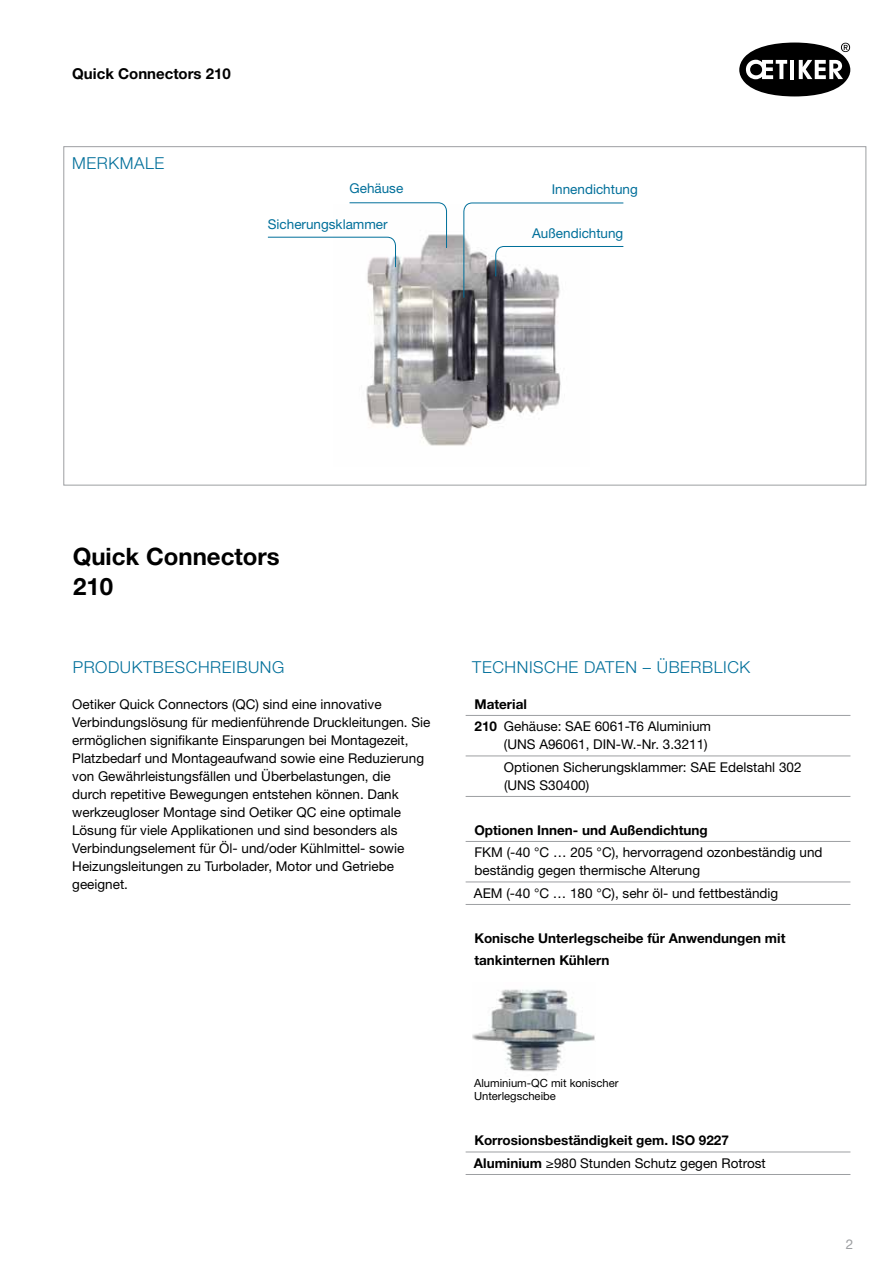
<style>
.page{position:relative;width:893px;height:1263px;background:#fff}
.page>*{position:absolute;margin:0;border:0;box-sizing:border-box;transform-origin:0 0}
.t1{font:700 24px/30px "Helvetica Neue LTW1 G";color:#000}
.t2{font:300 16.5px "Helvetica Neue LTW1 G";letter-spacing:.035em;color:#006f9a}
.t3{font:700 15px "Helvetica Neue LTW1 G";color:#000}
.t4{font:13.5px/18px "Helvetica Neue LTW1 G";color:#000}
.t5{font:700 13.5px/22.5px "Helvetica Neue LTW1 G";color:#000}
.t6{font:13.5px "Helvetica Neue LTW1 G";color:#006f9a}
.t7{font:13.5px "Helvetica Neue LTW1 G";color:#9d9fa2}
.t8{font:11.25px/13.5px "Helvetica Neue LTW1 G";color:#000}
.s1{font-weight:700}
.s2{font-weight:400}
</style>
<div class="page">
<svg style="left:739px;top:43px;width:111px;height:53px"></svg>
<img style="left:366px;top:211px;width:195px;height:235px">
<svg style="left:463px;top:202px;width:161px;height:96px"></svg>
<svg style="left:267px;top:202px;width:180px;height:66px"></svg>
<hr style="left:466px;top:715px;width:384px;height:1px;background:#9d9fa2">
<hr style="left:466px;top:755px;width:384px;height:1px;background:#9d9fa2">
<hr style="left:466px;top:796px;width:384px;height:1px;background:#9d9fa2">
<hr style="left:466px;top:841px;width:384px;height:1px;background:#9d9fa2">
<hr style="left:466px;top:881px;width:384px;height:1px;background:#9d9fa2">
<hr style="left:466px;top:904px;width:384px;height:1px;background:#9d9fa2">
<hr style="left:466px;top:1151px;width:384px;height:1px;background:#9d9fa2">
<hr style="left:466px;top:1174px;width:384px;height:1px;background:#9d9fa2">
<img style="left:472px;top:989px;width:123px;height:83px">
<p class="t3" style="left:72px;top:64px;width:160px">Quick Connectors 210</p>
<p class="t2" style="left:72px;top:153px;width:94px">MERKMALE</p>
<p class="t6" style="left:350px;top:180px;width:55px">Gehäuse</p>
<p class="t6" style="left:268px;top:215px;width:121px">Sicherungsklammer</p>
<p class="t6" style="left:552px;top:181px;width:88px">Innendichtung</p>
<p class="t6" style="left:532px;top:225px;width:93px">Außendichtung</p>
<h1 class="t1" style="left:73px;top:541px;width:208px">Quick Connectors<br>210</h1>
<p class="t2" style="left:73px;top:657px;width:213px">PRODUKTBESCHREIBUNG</p>
<p class="t4" style="left:72px;top:695px;width:360px">Oetiker Quick Connectors (QC) sind eine innovative Verbindungslösung für medienführende Druckleitungen. Sie ermöglichen signifikante Einsparungen bei Montagezeit, Platzbedarf und Montageaufwand sowie eine Reduzierung von Gewährleistungsfällen und Überbelastungen, die<br>durch repetitive Bewegungen entstehen können. Dank werkzeugloser Montage sind Oetiker QC eine optimale Lösung für viele Applikationen und sind besonders als Verbindungselement für Öl- und/oder Kühlmittel- sowie Heizungsleitungen zu Turbolader, Motor und Getriebe geeignet.</p>
<p class="t2" style="left:472px;top:657px;width:280px">TECHNISCHE DATEN – ÜBERBLICK</p>
<p class="t4" style="left:475px;top:692px;width:238px;line-height:22.5px"><span class="s1">Material<br>210</span> Gehäuse: SAE 6061-T6 Aluminium</p>
<p class="t4" style="left:504px;top:733px;width:299px;line-height:22.5px">(UNS A96061, DIN-W.-Nr. 3.3211)<br>Optionen Sicherungsklammer: SAE Edelstahl 302</p>
<p class="t4" style="left:504px;top:776px;width:87px">(UNS S30400)</p>
<p class="t5" style="left:474px;top:818px;width:235px">Optionen Innen- und Außendichtung</p>
<p class="t4" style="left:474px;top:843px;width:350px">FKM (-40 °C … 205 °C), hervorragend ozonbeständig und beständig gegen thermische Alterung</p>
<p class="t4" style="left:474px;top:884px;width:306px">AEM (-40 °C … 180 °C), sehr öl- und fettbeständig</p>
<p class="t5" style="left:474px;top:926px;width:312px">Konische Unterlegscheibe für Anwendungen mit tankinternen Kühlern</p>
<p class="t8" style="left:474px;top:1076px;width:146px">Aluminium-QC mit konischer<br>Unterlegscheibe</p>
<p class="t5" style="left:474px;top:1129px;width:293px">Korrosionsbeständigkeit gem. ISO 9227<br>Aluminium <span class="s2">≥980 Stunden Schutz gegen Rotrost</span></p>
<p class="t7" style="left:846px;top:1235px;width:9px">2</p>
</div>
